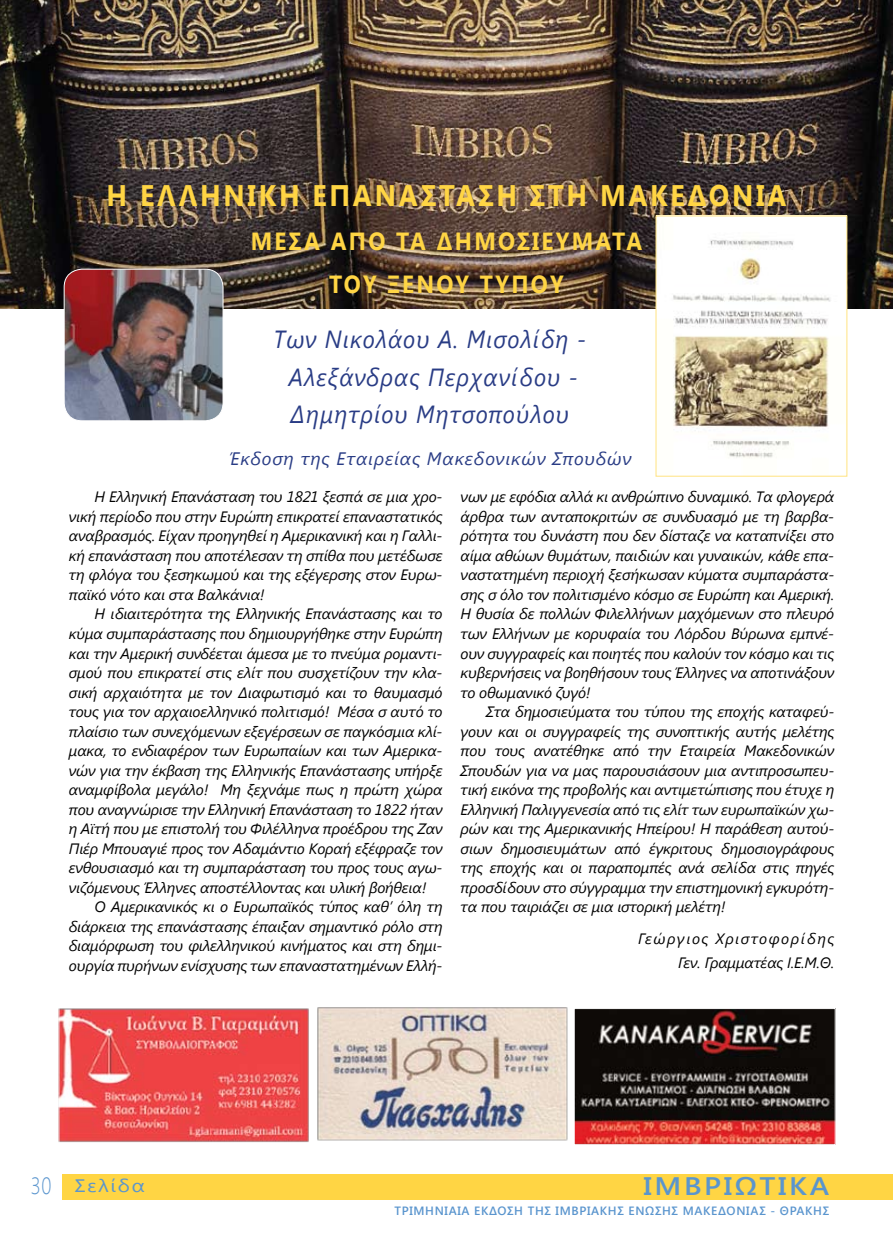
<style>
.page{position:relative;width:893px;height:1234px;background:#fff}
.page>*{position:absolute;margin:0;border:0;box-sizing:border-box;transform-origin:0 0}
.t1{font:700 29.7px "Segoe UI";letter-spacing:.1em;color:#ffd544;scale:.91 1}
.t2{font:600 25.2px "Segoe UI";letter-spacing:.09em;color:#5a95ce;scale:1.15 1}
.t3{font:italic 24.75px/37.5px "Segoe UI";letter-spacing:.05em;color:#293c85;text-align:center;scale:.91 1}
.t4{font:700 24.75px/43.5px "Segoe UI";letter-spacing:.1em;color:#ffd544;text-align:center;scale:.91 1}
.t5{font:italic 18px "Segoe UI";letter-spacing:.05em;color:#293c85}
.t6{font:18px "Segoe UI";letter-spacing:.09em;color:#5a95ce;scale:1.15 1}
.t7{font:italic 15px/19.5px "Segoe UI";letter-spacing:-.01em;color:#000;text-align:justify}
.t8{font:italic 15px/23.7px "Segoe UI";letter-spacing:.095em;color:#000;text-align:right}
.t9{font:600 12px "Segoe UI";letter-spacing:.055em;color:#5a95ce}
.s1{font-weight:300;font-size:23.4px}
</style>
<div class="page">
<div style="left:63px;top:1173px;width:830px;height:25px;background:#ffd544"></div>
<img style="left:0;top:0;width:893px;height:308px">
<img style="left:64px;top:269px;width:159px;height:150px">
<div style="left:64px;top:269px;width:159px;height:152px;border:1px solid #fff;border-radius:18px"></div>
<img style="left:658px;top:217px;width:187px;height:241px">
<div style="left:656px;top:215px;width:191px;height:261px;border:1px solid #ffe382"></div>
<img style="left:60px;top:1008px;width:249px;height:134px">
<div style="left:58px;top:1003px;width:254px;height:141px;border:1px solid #fff"></div>
<img style="left:317px;top:1007px;width:251px;height:134px">
<img style="left:576px;top:1009px;width:258px;height:133px">
<div style="left:574px;top:1007px;width:262px;height:137px;border:1px solid #fff"></div>
<h1 class="t1" style="left:107px;top:174px;width:749px">Η ΕΛΛΗΝΙΚΉ ΕΠΑΝΆΣΤΑΣΗ ΣΤΗ ΜΑΚΕΔΟΝΊΑ</h1>
<h3 class="t4" style="left:251px;top:218px;width:432px">ΜΕΣΑ ΑΠΟ ΤΑ ΔΗΜΟΣΙΕΥΜΑΤΑ<br>ΤΟΥ ΞΕΝΟΥ ΤΎΠΟΥ</h3>
<h3 class="t3" style="left:273px;top:319px;width:345px">Των Νικολάου Α. Μισολίδη -<br>Αλεξάνδρας Περχανίδου -<br>Δημητρίου Μητσοπούλου</h3>
<p class="t5" style="left:229px;top:446px;width:404px">Έκδοση της Εταιρείας Μακεδονικών Σπουδών</p>
<p class="t7" style="left:69px;top:486px;width:375px;text-indent:26px">Η Ελληνική Επανάσταση του 1821 ξεσπά σε μια χρο&shy;νική περίοδο που στην Ευρώπη επικρατεί επαναστατικός αναβρασμός. Είχαν προηγηθεί η Αμερικανική και η Γαλλι&shy;κή επανάσταση που αποτέλεσαν τη σπίθα που μετέδωσε τη φλόγα του ξεσηκωμού και της εξέγερσης στον Ευρω&shy;παϊκό νότο και στα Βαλκάνια!</p>
<p class="t7" style="left:69px;top:603px;width:375px;text-indent:26px">Η ιδιαιτερότητα της Ελληνικής Επανάστασης και το κύμα συμπαράστασης που δημιουργήθηκε στην Ευρώπη και την Αμερική συνδέεται άμεσα με το πνεύμα ρομαντι&shy;σμού που επικρατεί στις ελίτ που συσχετίζουν την κλα&shy;σική αρχαιότητα με τον Διαφωτισμό και το θαυμασμό τους για τον αρχαιοελληνικό πολιτισμό! Μέσα σ αυτό το πλαίσιο των συνεχόμενων εξεγέρσεων σε παγκόσμια κλί&shy;μακα, το ενδιαφέρον των Ευρωπαίων και των Αμερικα&shy;νών για την έκβαση της Ελληνικής Επανάστασης υπήρξε αναμφίβολα μεγάλο! Μη ξεχνάμε πως η πρώτη χώρα που αναγνώρισε την Ελληνική Επανάσταση το 1822 ήταν η Αϊτή που με επιστολή του Φιλέλληνα προέδρου της Ζαν Πιέρ Μπουαγιέ προς τον Αδαμάντιο Κοραή εξέφραζε τον ενθουσιασμό και τη συμπαράσταση του προς τους αγω&shy;νιζόμενους Έλληνες αποστέλλοντας και υλική βοήθεια!</p>
<p class="t7" style="left:69px;top:896px;width:375px;text-indent:26px">Ο Αμερικανικός κι ο Ευρωπαϊκός τύπος καθ’ όλη τη διάρκεια της επανάστασης έπαιξαν σημαντικό ρόλο στη διαμόρφωση του φιλελληνικού κινήματος και στη δημι&shy;ουργία πυρήνων ενίσχυσης των επαναστατημένων Ελλή-</p>
<p class="t7" style="left:461px;top:486px;width:375px">νων με εφόδια αλλά κι ανθρώπινο δυναμικό. Τα φλογερά άρθρα των ανταποκριτών σε συνδυασμό με τη βαρβα&shy;ρότητα του δυνάστη που δεν δίσταζε να καταπνίξει στο αίμα αθώων θυμάτων, παιδιών και γυναικών, κάθε επα&shy;ναστατημένη περιοχή ξεσήκωσαν κύματα συμπαράστα&shy;σης σ όλο τον πολιτισμένο κόσμο σε Ευρώπη και Αμερική.<br>Η θυσία δε πολλών Φιλελλήνων μαχόμενων στο πλευρό των Ελλήνων με κορυφαία του Λόρδου Βύρωνα εμπνέ&shy;ουν συγγραφείς και ποιητές που καλούν τον κόσμο και τις κυβερνήσεις να βοηθήσουν τους Έλληνες να αποτινάξουν το οθωμανικό ζυγό!</p>
<p class="t7" style="left:461px;top:701px;width:375px;text-indent:26px">Στα δημοσιεύματα του τύπου της εποχής καταφεύ&shy;γουν και οι συγγραφείς της συνοπτικής αυτής μελέτης που τους ανατέθηκε από την Εταιρεία Μακεδονικών Σπουδών για να μας παρουσιάσουν μια αντιπροσωπευ&shy;τική εικόνα της προβολής και αντιμετώπισης που έτυχε η Ελληνική Παλιγγενεσία από τις ελίτ των ευρωπαϊκών χω&shy;ρών και της Αμερικανικής Ηπείρου! Η παράθεση αυτού&shy;σιων δημοσιευμάτων από έγκριτους δημοσιογράφους της εποχής και οι παραπομπές ανά σελίδα στις πηγές προσδίδουν στο σύγγραμμα την επιστημονική εγκυρότη&shy;τα που ταιριάζει σε μια ιστορική μελέτη!</p>
<p class="t8" style="left:638px;top:926px;width:198px">Γεώργιος Χριστοφορίδης<br>Γεν. Γραμματέας Ι.Ε.Μ.Θ.</p>
<p class="t6" style="left:31px;top:1172px;width:100px"><span class="s1">30</span> Σελίδα</p>
<h2 class="t2" style="left:643px;top:1168px;width:163px">ΙΜΒΡΙΩΤΙΚΑ</h2>
<p class="t9" style="left:394px;top:1201px;width:436px">ΤΡΙΜΗΝΙΑΙΑ ΕΚΔΟΣΗ ΤΗΣ ΙΜΒΡΙΑΚΗΣ ΕΝΩΣΗΣ ΜΑΚΕΔΟΝΙΑΣ - ΘΡΑΚΗΣ</p>
</div>
